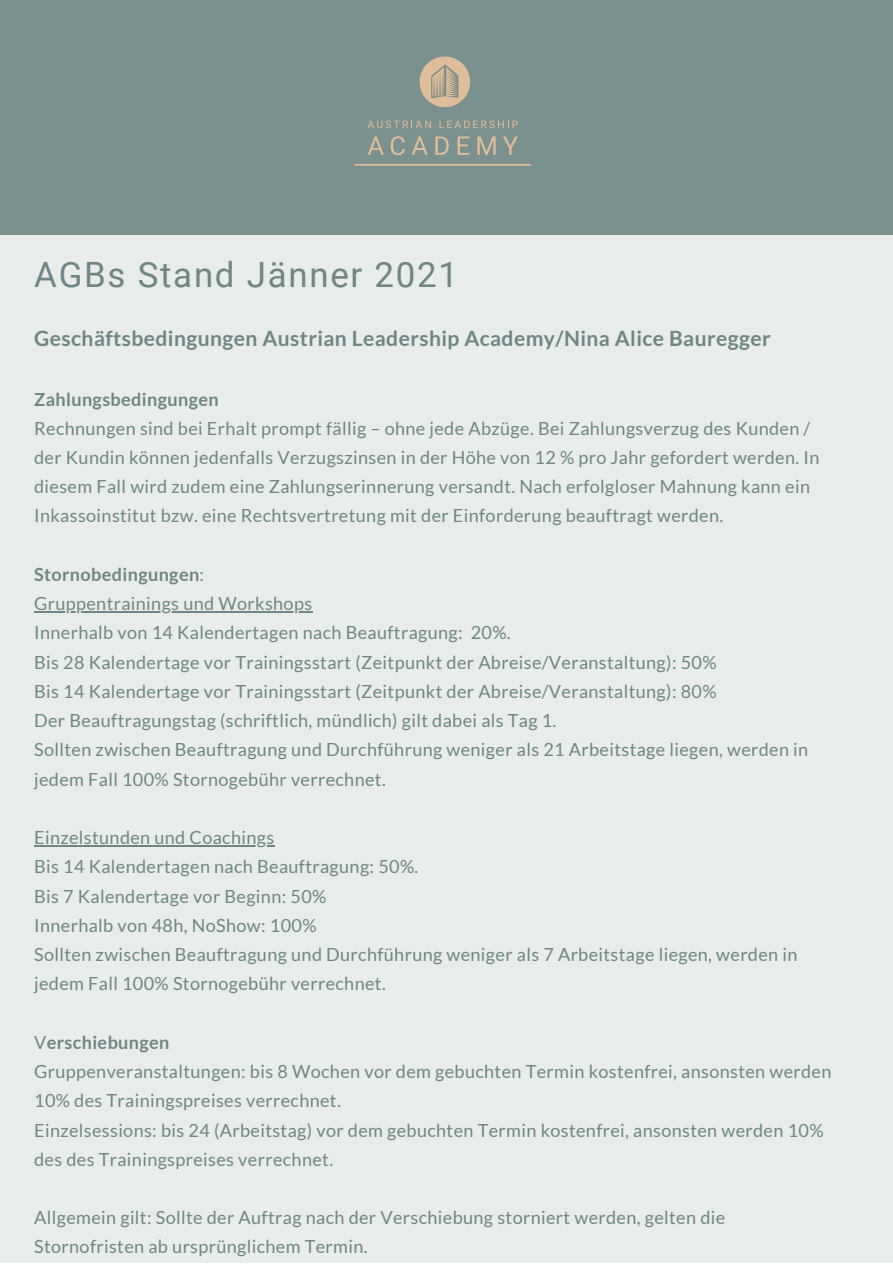
<style>
.page{position:relative;width:893px;height:1264px;background:#fff}
.page>*{position:absolute;margin:0;border:0;box-sizing:border-box;transform-origin:0 0}
.t1{font:34.8px "Roboto";letter-spacing:.05em;color:#6e8784}
.t2{font:700 21px "Lato";letter-spacing:.02em;color:#6e8784}
.t3{font:18px/29.2px "Lato";letter-spacing:.02em;color:#6e8784}
.t4{font:700 18px "Lato";letter-spacing:.02em;color:#6e8784}
.s1{font-weight:700}
</style>
<div class="page">
<div style="left:0;top:0;width:892px;height:1262px;background:#e8eceb"></div>
<div style="left:0;top:0;width:892px;height:234px;background:#7a918e"></div>
<hr style="left:34px;top:611px;width:278px;height:1px;background:#6e8784">
<hr style="left:34px;top:845px;width:240px;height:1px;background:#6e8784">
<svg style="left:419px;top:57px;width:51px;height:50px"></svg>
<hr style="left:354px;top:164px;width:177px;height:2px;background:#ddbd9a">
<svg style="left:368px;top:120px;width:63px;height:8px"></svg>
<svg style="left:439px;top:120px;width:79px;height:8px"></svg>
<svg style="left:367px;top:136px;width:17px;height:19px"></svg>
<svg style="left:390px;top:136px;width:15px;height:19px"></svg>
<svg style="left:411px;top:136px;width:16px;height:19px"></svg>
<svg style="left:435px;top:136px;width:13px;height:19px"></svg>
<svg style="left:457px;top:136px;width:12px;height:19px"></svg>
<svg style="left:477px;top:136px;width:18px;height:19px"></svg>
<svg style="left:503px;top:136px;width:15px;height:19px"></svg>
<h1 class="t1" style="left:34px;top:254px;width:425px">AGBs Stand Jänner 2021</h1>
<p class="t2" style="left:34px;top:325px;width:738px">Geschäftsbedingungen Austrian Leadership Academy/Nina Alice Bauregger</p>
<p class="t4" style="left:34px;top:388px;width:186px">Zahlungsbedingungen</p>
<p class="t3" style="left:34px;top:413px;width:786px">Rechnungen sind bei Erhalt prompt fällig – ohne jede Abzüge. Bei Zahlungsverzug des Kunden / der Kundin können jedenfalls Verzugszinsen in der Höhe von 12 % pro Jahr gefordert werden. In diesem Fall wird zudem eine Zahlungserinnerung versandt. Nach erfolgloser Mahnung kann ein Inkassoinstitut bzw. eine Rechtsvertretung mit der Einforderung beauftragt werden.</p>
<p class="t3" style="left:34px;top:559px;width:775px"><span class="s1">Stornobedingungen</span>:<br>Gruppentrainings und Workshops<br>Innerhalb von 14 Kalendertagen nach Beauftragung: 20%.<br>Bis 28 Kalendertage vor Trainingsstart (Zeitpunkt der Abreise/Veranstaltung): 50%<br>Bis 14 Kalendertage vor Trainingsstart (Zeitpunkt der Abreise/Veranstaltung): 80%<br>Der Beauftragungstag (schriftlich, mündlich) gilt dabei als Tag 1.<br>Sollten zwischen Beauftragung und Durchführung weniger als 21 Arbeitstage liegen, werden in jedem Fall 100% Stornogebühr verrechnet.</p>
<p class="t3" style="left:34px;top:822px;width:764px">Einzelstunden und Coachings<br>Bis 14 Kalendertagen nach Beauftragung: 50%.<br>Bis 7 Kalendertage vor Beginn: 50%<br>Innerhalb von 48h, NoShow: 100%<br>Sollten zwischen Beauftragung und Durchführung weniger als 7 Arbeitstage liegen, werden in jedem Fall 100% Stornogebühr verrechnet.</p>
<p class="t3" style="left:34px;top:1027px;width:798px">V<span class="s1">erschiebungen<br></span>Gruppenveranstaltungen: bis 8 Wochen vor dem gebuchten Termin kostenfrei, ansonsten werden 10% des Trainingspreises verrechnet.<br>Einzelsessions: bis 24 (Arbeitstag) vor dem gebuchten Termin kostenfrei, ansonsten werden 10% des des Trainingspreises verrechnet.</p>
<p class="t3" style="left:34px;top:1202px;width:692px">Allgemein gilt: Sollte der Auftrag nach der Verschiebung storniert werden, gelten die<br>Stornofristen ab ursprünglichem Termin.</p>
</div>
